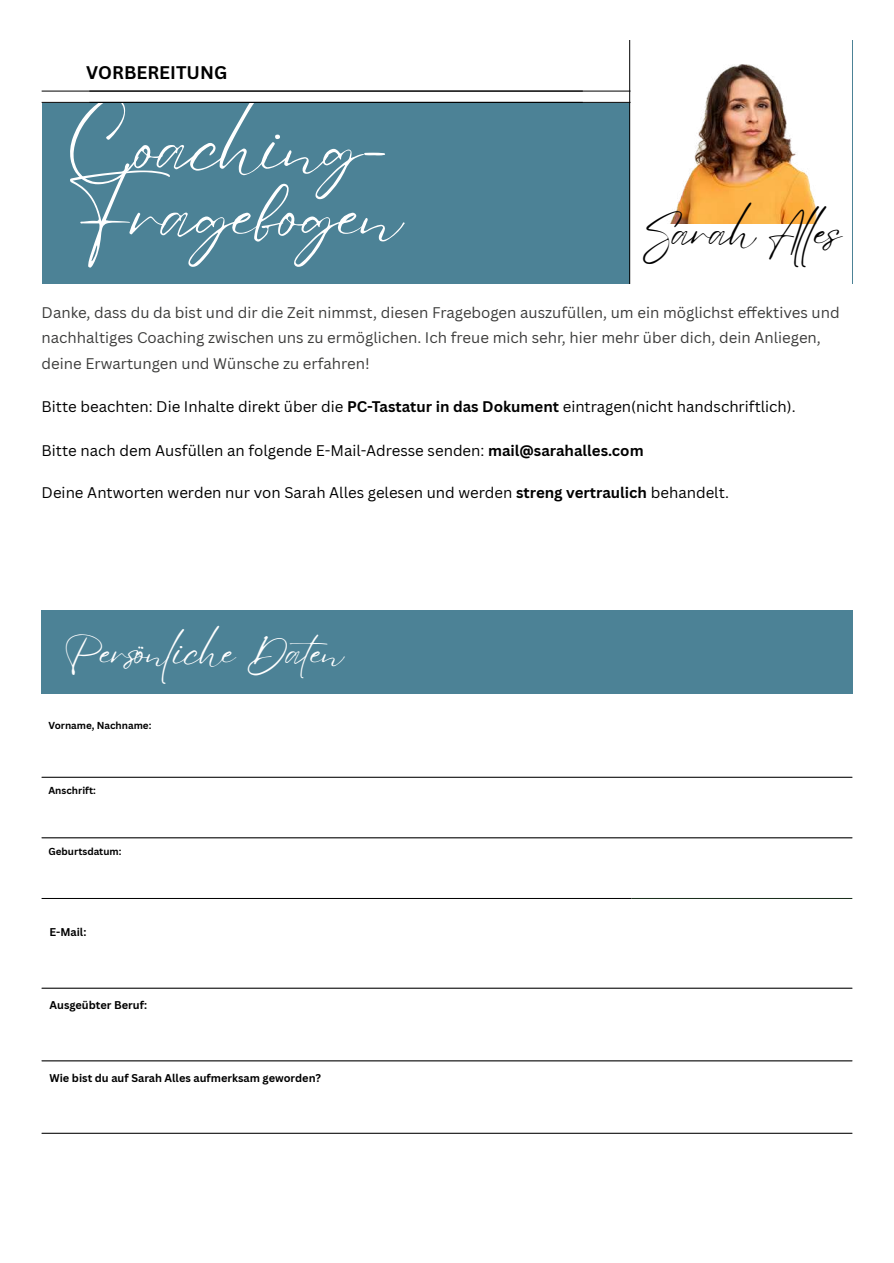
<style>
.page{position:relative;width:894px;height:1263px;background:#fff}
.page>*{position:absolute;margin:0;border:0;box-sizing:border-box;transform-origin:0 0}
.t1{font:75.3px/67.7px "Eyesome Script";letter-spacing:-.025em;color:#fff}
.t2{font:43.35px "Eyesome Script";letter-spacing:-.025em;color:#000}
.t3{font:39px "Eyesome Script";letter-spacing:-.02em;color:#fff}
.t4{font:700 17.85px "Canva Sans";color:#000}
.t5{font:15px "Canva Sans";color:#000}
.t6{font:15px/25.3px "Canva Sans";color:#3c3c3b}
.t7{font:700 10.95px "Canva Sans";color:#000}
.t8{font:700 9.9px "Canva Sans";color:#000}
.s1{font-weight:700}
</style>
<div class="page">
<div style="left:42px;top:40px;width:810px;height:244px;background:#4c8296"></div>
<div style="left:42px;top:40px;width:588px;height:63px;background:#fff"></div>
<div style="left:630px;top:40px;width:222px;height:244px;background:#fff"></div>
<img style="left:670px;top:65px;width:147px;height:158px">
<hr style="left:42px;top:91px;width:540px;height:1px;background:#000">
<hr style="left:42px;top:102px;width:540px;height:1px;background:#000">
<hr style="left:89px;top:102px;width:541px;height:1px;background:#000">
<hr style="left:89px;top:91px;width:541px;height:1px;background:#000">
<hr style="left:629px;top:40px;width:1px;height:244px;background:#000">
<div style="left:42px;top:611px;width:810px;height:83px;background:#4c8296"></div>
<hr style="left:42px;top:777px;width:810px;height:1px;background:#000">
<hr style="left:42px;top:837px;width:810px;height:1px;background:#000">
<hr style="left:42px;top:898px;width:589px;height:1px;background:#000">
<hr style="left:631px;top:898px;width:221px;height:1px;background:#162b18">
<hr style="left:42px;top:988px;width:810px;height:1px;background:#000">
<hr style="left:42px;top:1060px;width:810px;height:1px;background:#000">
<hr style="left:42px;top:1133px;width:810px;height:1px;background:#000">
<p class="t4" style="left:86px;top:60px;width:143px">VORBEREITUNG</p>
<h1 class="t1" style="left:66px;top:114px;width:338px">Coaching-<br>Fragebogen</h1>
<h2 class="t2" style="left:640px;top:205px;width:202px">Sarah Ales</h2>
<p class="t6" style="left:42px;top:300px;width:799px">Danke, dass du da bist und dir die Zeit nimmst, diesen Fragebogen auszufü llen, um ein möglichst effektives und nachhaltiges Coaching zwischen uns zu ermöglichen. Ich freue mich sehr, hier mehr ü ber dich, dein Anliegen, deine Erwartungen und Wü nsche zu erfahren!</p>
<p class="t5" style="left:42px;top:396px;width:755px">Bitte beachten: Die Inhalte direkt über die <span class="s1">PC-Tastatur in das Dokument</span> eintragen(nicht handschriftlich).</p>
<p class="t5" style="left:42px;top:440px;width:603px">Bitte nach dem Ausfüllen an folgende E-Mail-Adresse senden: <span class="s1">mail@sarahalles.com</span></p>
<p class="t5" style="left:42px;top:482px;width:688px">Deine Antworten werden nur von Sarah Alles gelesen und werden <span class="s1">streng vertraulich</span> behandelt.</p>
<h3 class="t3" style="left:64px;top:627px;width:281px">Persönliche Daten</h3>
<p class="t8" style="left:48px;top:718px;width:104px">Vorname, Nachname:</p>
<p class="t8" style="left:48px;top:784px;width:49px">Anschrift:</p>
<p class="t8" style="left:48px;top:844px;width:75px">Geburtsdatum:</p>
<p class="t7" style="left:50px;top:924px;width:38px">E-Mail:</p>
<p class="t7" style="left:50px;top:997px;width:99px">Ausgeübter Beruf:</p>
<p class="t7" style="left:50px;top:1070px;width:273px">Wie bist du auf Sarah Alles aufmerksam geworden?</p>
</div>
